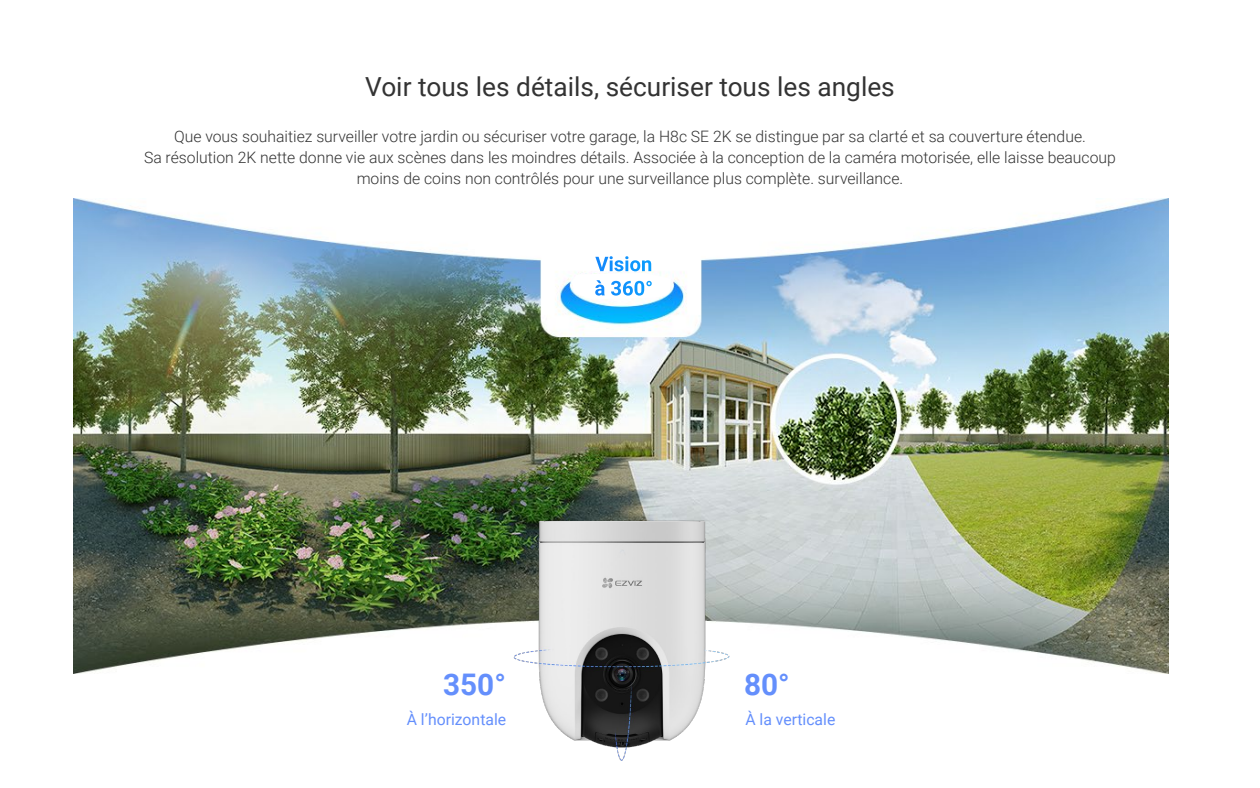
<style>
.page{position:relative;width:1260px;height:788px;background:#fff}
.page>*{position:absolute;margin:0;border:0;box-sizing:border-box;transform-origin:0 0}
.t1{font:700 29.75px "Roboto";color:#648ffc}
.t2{font:26.25px "Roboto";color:#333}
.t3{font:300 15.75px/21px "Roboto";color:#333;text-align:center}
.t4{font:15.75px "Roboto";color:#648ffc}
</style>
<div class="page">
<img style="left:73px;top:198px;width:1096px;height:475px">
<img style="left:501px;top:509px;width:236px;height:252px">
<svg style="left:571px;top:256px;width:100px;height:43px"></svg>
<h2 class="t2" style="left:365px;top:68px;width:531px">Voir tous les détails, sécuriser tous les angles</h2>
<p class="t3" style="left:144px;top:125px;width:973px">Que vous souhaitiez surveiller votre jardin ou sécuriser votre garage, la H8c SE 2K se distingue par sa clarté et sa couverture étendue.<br>Sa résolution 2K nette donne vie aux scènes dans les moindres détails. Associée à la conception de la caméra motorisée, elle laisse beaucoup moins de coins non contrôlés pour une surveillance plus complète. surveillance.</p>
<h1 class="t1" style="left:443px;top:663px;width:64px">350°</h1>
<h1 class="t1" style="left:744px;top:663px;width:47px">80°</h1>
<p class="t4" style="left:407px;top:708px;width:101px">À l’horizontale</p>
<p class="t4" style="left:745px;top:708px;width:92px">À la verticale</p>
</div>
